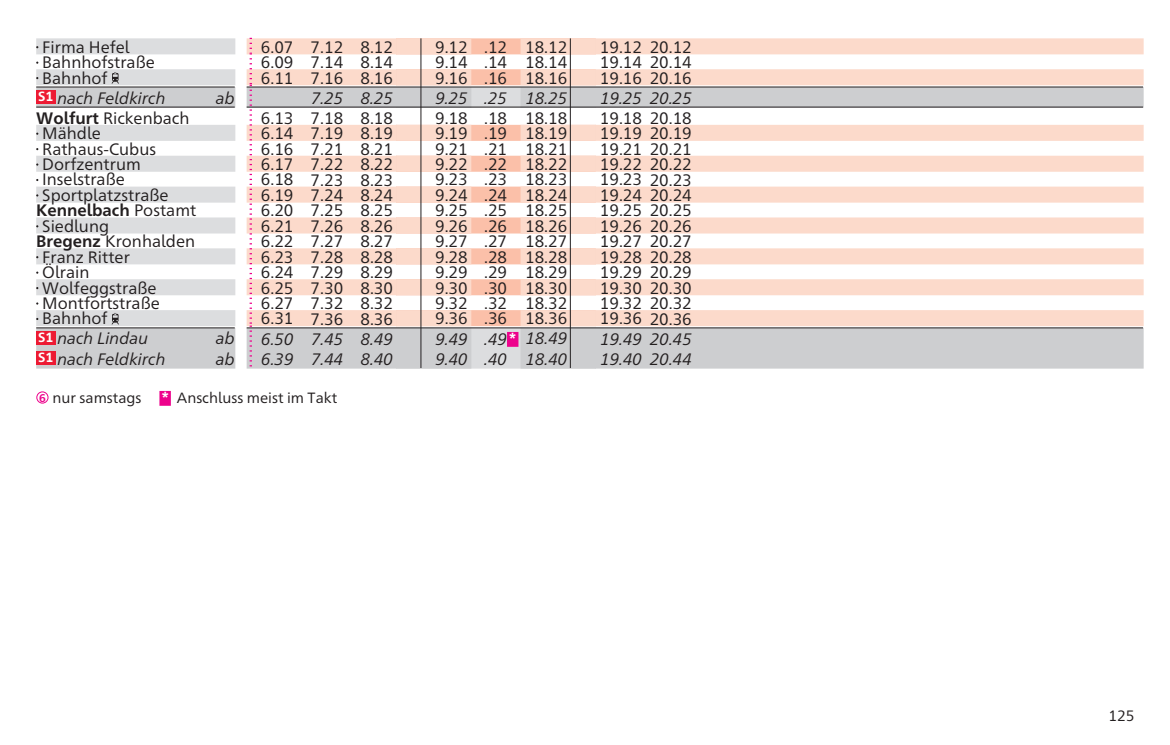
<style>
.page{position:relative;width:1170px;height:745px;background:#fff}
.page>*{position:absolute;margin:0;border:0;box-sizing:border-box;transform-origin:0 0}
.t1{font:16.5px/15.5px "Neue Frutiger VVV";color:#231f20;text-align:justify}
.t2{font:italic 16.5px/20px "Neue Frutiger VVV";color:#231f20}
.t3{font:700 16.5px "Neue Frutiger VVV";color:#231f20}
.t4{font:15px "Neue Frutiger 1450 for VV";color:#231f20}
.t5{font:14.75px "Neue Frutiger VVV";color:#231f20}
.s1{font-weight:700;font-style:normal;font-size:13.25px;color:#fff}
.s2{font-weight:700}
.s3{font-weight:400}
.s4{font-weight:700;font-size:11.25px;color:#ed028c}
.s5{font-weight:700;color:#fff}
.s6{font-weight:700;font-style:normal;font-size:14.75px;color:#fff}
</style>
<div class="page">
<div style="left:36px;top:38px;width:199px;height:16px;background:#dcdddf"></div>
<svg style="left:36px;top:62px;width:199px;height:46px"></svg>
<div style="left:36px;top:90px;width:19px;height:13px;background:#ed1a33"></div>
<div style="left:36px;top:125px;width:199px;height:16px;background:#dcdddf"></div>
<div style="left:36px;top:156px;width:199px;height:16px;background:#dcdddf"></div>
<svg style="left:36px;top:179px;width:199px;height:23px"></svg>
<div style="left:36px;top:217px;width:199px;height:16px;background:#dcdddf"></div>
<div style="left:36px;top:248px;width:199px;height:16px;background:#dcdddf"></div>
<div style="left:36px;top:279px;width:199px;height:16px;background:#dcdddf"></div>
<svg style="left:36px;top:310px;width:199px;height:58px;background:#ceced0"></svg>
<div style="left:36px;top:330px;width:19px;height:14px;background:#ed1a33"></div>
<div style="left:36px;top:351px;width:19px;height:13px;background:#ed1a33"></div>
<svg style="left:246px;top:38px;width:897px;height:330px"></svg>
<div style="left:36px;top:391px;width:12px;height:12px;border:1px solid #ed028c;border-radius:50%"></div>
<svg style="left:159px;top:390px;width:12px;height:15px"></svg>
<p class="t1" style="left:42px;top:39px;width:114px;text-align:left">Firma Hefel<br>Bahnhofstraße<br>Bahnhof</p>
<p class="t2" style="left:38px;top:89px;width:129px"><span class="s1">S1</span> nach Feldkirch</p>
<p class="t2" style="left:216px;top:89px;width:20px">ab</p>
<p class="t1" style="left:36px;top:110px;width:155px"><span class="s2">Wolfurt</span> Rickenbach</p>
<p class="t1" style="left:42px;top:126px;width:60px">Mähdle</p>
<p class="t1" style="left:42px;top:141px;width:115px">Rathaus-Cubus</p>
<p class="t1" style="left:42px;top:157px;width:100px">Dorfzentrum</p>
<p class="t1" style="left:42px;top:172px;width:84px">Inselstraße</p>
<p class="t1" style="left:42px;top:188px;width:128px">Sportplatzstraße</p>
<p class="t3" style="left:36px;top:204px;width:162px">Kennelbach <span class="s3">Postamt</span></p>
<p class="t1" style="left:42px;top:218px;width:68px">Siedlung</p>
<p class="t1" style="left:36px;top:234px;width:160px"><span class="s2">Bregenz</span> Kronhalden</p>
<p class="t1" style="left:42px;top:249px;width:89px">Franz Ritter</p>
<p class="t1" style="left:42px;top:265px;width:49px">Ölrain</p>
<p class="t1" style="left:42px;top:280px;width:116px">Wolfeggstraße</p>
<p class="t1" style="left:42px;top:295px;width:119px">Montfortstraße</p>
<p class="t1" style="left:42px;top:311px;width:67px">Bahnhof</p>
<p class="t2" style="left:38px;top:330px;width:111px"><span class="s1">S1</span> nach Lindau</p>
<p class="t2" style="left:216px;top:330px;width:20px">ab</p>
<p class="t2" style="left:38px;top:350px;width:129px"><span class="s1">S1</span> nach Feldkirch</p>
<p class="t2" style="left:216px;top:350px;width:20px">ab</p>
<p class="t1" style="left:261px;top:39px;width:34px">6.07<br>6.09<br>6.11</p>
<p class="t1" style="left:261px;top:110px;width:34px">6.13<br>6.14<br>6.16<br>6.17<br>6.18<br>6.19<br>6.20<br>6.21<br>6.22<br>6.23<br>6.24<br>6.25<br>6.27<br>6.31</p>
<p class="t2" style="left:261px;top:330px;width:34px">6.50<br>6.39</p>
<p class="t1" style="left:310px;top:40px;width:34px">7.12<br>7.14<br>7.16</p>
<p class="t2" style="left:311px;top:89px;width:34px">7.25</p>
<p class="t1" style="left:310px;top:110px;width:34px">7.18<br>7.19<br>7.21<br>7.22<br>7.23<br>7.24<br>7.25<br>7.26<br>7.27<br>7.28<br>7.29<br>7.30<br>7.32<br>7.36</p>
<p class="t2" style="left:311px;top:330px;width:34px">7.45<br>7.44</p>
<p class="t5" style="left:39px;top:390px;width:104px"><span class="s4">6</span> nur samstags</p>
<p class="t5" style="left:161px;top:390px;width:178px"><span class="s5">*</span> Anschluss meist im Takt</p>
<p class="t1" style="left:360px;top:40px;width:34px">8.12<br>8.14<br>8.16</p>
<p class="t2" style="left:361px;top:89px;width:34px">8.25</p>
<p class="t1" style="left:360px;top:111px;width:34px">8.18<br>8.19<br>8.21<br>8.22<br>8.23<br>8.24<br>8.25<br>8.26<br>8.27<br>8.28<br>8.29<br>8.30<br>8.32<br>8.36</p>
<p class="t2" style="left:361px;top:330px;width:34px">8.49<br>8.40</p>
<p class="t1" style="left:435px;top:40px;width:134px">9.12 .12 18.12<br>9.14 .14 18.14<br>9.16 .16 18.16</p>
<p class="t2" style="left:435px;top:89px;width:133px">9.25 .25 18.25</p>
<p class="t1" style="left:435px;top:110px;width:134px">9.18 .18 18.18<br>9.19 .19 18.19<br>9.21 .21 18.21<br>9.22 .22 18.22<br>9.23 .23 18.23<br>9.24 .24 18.24<br>9.25 .25 18.25<br>9.26 .26 18.26<br>9.27 .27 18.27<br>9.28 .28 18.28<br>9.29 .29 18.29<br>9.30 .30 18.30<br>9.32 .32 18.32<br>9.36 .36 18.36</p>
<p class="t2" style="left:435px;top:330px;width:133px">9.49 .49<span class="s6">*</span> 18.49<br>9.40 .40 18.40</p>
<p class="t1" style="left:600px;top:39px;width:44px">19.12<br>19.14<br>19.16</p>
<p class="t2" style="left:600px;top:89px;width:43px">19.25</p>
<p class="t1" style="left:600px;top:110px;width:44px">19.18<br>19.19<br>19.21<br>19.22<br>19.23<br>19.24<br>19.25<br>19.26<br>19.27<br>19.28<br>19.29<br>19.30<br>19.32<br>19.36</p>
<p class="t2" style="left:600px;top:330px;width:43px">19.49<br>19.40</p>
<p class="t1" style="left:649px;top:40px;width:44px">20.12<br>20.14<br>20.16</p>
<p class="t2" style="left:650px;top:89px;width:43px">20.25</p>
<p class="t1" style="left:649px;top:110px;width:44px">20.18<br>20.19<br>20.21<br>20.22<br>20.23<br>20.24<br>20.25<br>20.26<br>20.27<br>20.28<br>20.29<br>20.30<br>20.32<br>20.36</p>
<p class="t2" style="left:650px;top:330px;width:43px">20.45<br>20.44</p>
<p class="t4" style="left:1108px;top:704px;width:27px">125</p>
</div>
